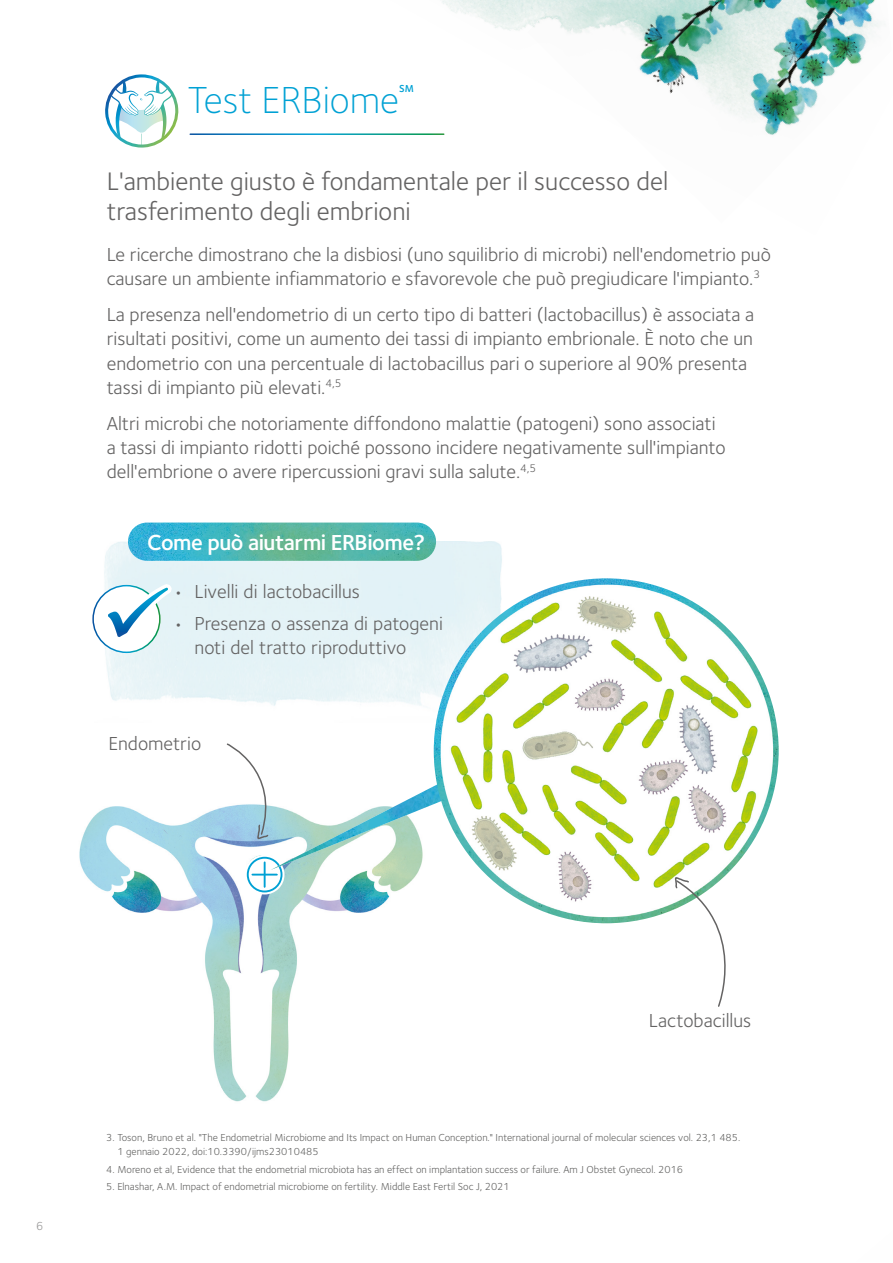
<style>
.page{position:relative;width:893px;height:1263px;background:#fff}
.page>*{position:absolute;margin:0;border:0;box-sizing:border-box;transform-origin:0 0}
.t1{font:300 39px "Foundry Sterling";color:#00a1d4}
.t2{font:26.25px/30px "Foundry Sterling";color:#646363}
.t3{font:600 22.5px "Foundry Sterling";letter-spacing:-.02em;color:#fff}
.t4{font:19.5px/24px "Foundry Sterling";color:#646363}
.t5{font:12px "Foundry Sterling";color:#989797}
.t6{font:10.5px/13.5px "Foundry Sterling";color:#656564}
.t7{font:600 10.5px "Foundry Sterling";color:#00a1d4}
</style>
<div class="page">
<img style="left:527px;top:0;width:363px;height:140px">
<img style="left:95px;top:542px;width:415px;height:179px">
<img style="left:79px;top:806px;width:337px;height:296px">
<svg style="left:245px;top:855px;width:39px;height:39px"></svg>
<div style="left:247px;top:857px;width:35px;height:35px;border:2px solid #00a1d4;border-radius:50%"></div>
<hr style="left:264px;top:862px;width:2px;height:25px;background:#00a1d4">
<svg style="left:226px;top:743px;width:261px;height:132px"></svg>
<img style="left:270px;top:759px;width:212px;height:111px">
<svg style="left:105px;top:74px;width:74px;height:74px"></svg>
<img style="left:128px;top:522px;width:308px;height:39px;border-radius:19px">
<svg style="left:93px;top:586px;width:67px;height:66px"></svg>
<div style="left:92px;top:585px;width:69px;height:68px;border:2px solid #fff;border-radius:50%"></div>
<svg style="left:98px;top:578px;width:80px;height:67px"></svg>
<img style="left:434px;top:578px;width:345px;height:345px;border-radius:172px">
<svg style="left:674px;top:876px;width:52px;height:131px"></svg>
<h1 class="t1" style="left:187px;top:77px;width:213px">Test ERBiome</h1>
<p class="t7" style="left:399px;top:82px;width:16px">SM</p>
<h2 class="t2" style="left:107px;top:166px;width:563px">L'ambiente giusto è fondamentale per il successo del trasferimento degli embrioni</h2>
<p class="t4" style="left:107px;top:242px;width:666px">Le ricerche dimostrano che la disbiosi (uno squilibrio di microbi) nell'endometrio può causare un ambiente infiammatorio e sfavorevole che può pregiudicare l'impianto.<sup>3</sup></p>
<p class="t4" style="left:107px;top:303px;width:649px">La presenza nell'endometrio di un certo tipo di batteri (lactobacillus) è associata a risultati positivi, come un aumento dei tassi di impianto embrionale. È noto che un endometrio con una percentuale di lactobacillus pari o superiore al 90% presenta tassi di impianto più elevati.<sup>4,5</sup></p>
<p class="t4" style="left:107px;top:412px;width:620px">Altri microbi che notoriamente diffondono malattie (patogeni) sono associati a tassi di impianto ridotti poiché possono incidere negativamente sull'impianto dell'embrione o avere ripercussioni gravi sulla salute.<sup>4,5</sup></p>
<p class="t3" style="left:147px;top:529px;width:280px">Come può aiutarmi ERBiome?</p>
<p class="t4" style="left:173px;top:579px;width:188px">• Livelli di lactobacillus</p>
<p class="t4" style="left:195px;top:612px;width:250px;text-indent:-21px">• Presenza o assenza di patogeni noti del tratto riproduttivo</p>
<p class="t4" style="left:108px;top:732px;width:94px">Endometrio</p>
<p class="t5" style="left:36px;top:1219px;width:9px">6</p>
<p class="t4" style="left:649px;top:1008px;width:104px">Lactobacillus</p>
<p class="t6" style="left:117px;top:1131px;width:624px;text-indent:-11px">3. Toson, Bruno et al. "The Endometrial Microbiome and Its Impact on Human Conception." International journal of molecular sciences vol. 23,1 485.<br>1 gennaio 2022, doi:10.3390/ijms23010485</p>
<p class="t6" style="left:106px;top:1162px;width:578px">4. Moreno et al, Evidence that the endometrial microbiota has an effect on implantation success or failure. Am J Obstet Gynecol. 2016</p>
<p class="t6" style="left:106px;top:1180px;width:405px">5. Elnashar, A.M. Impact of endometrial microbiome on fertility. Middle East Fertil Soc J, 2021</p>
</div>
